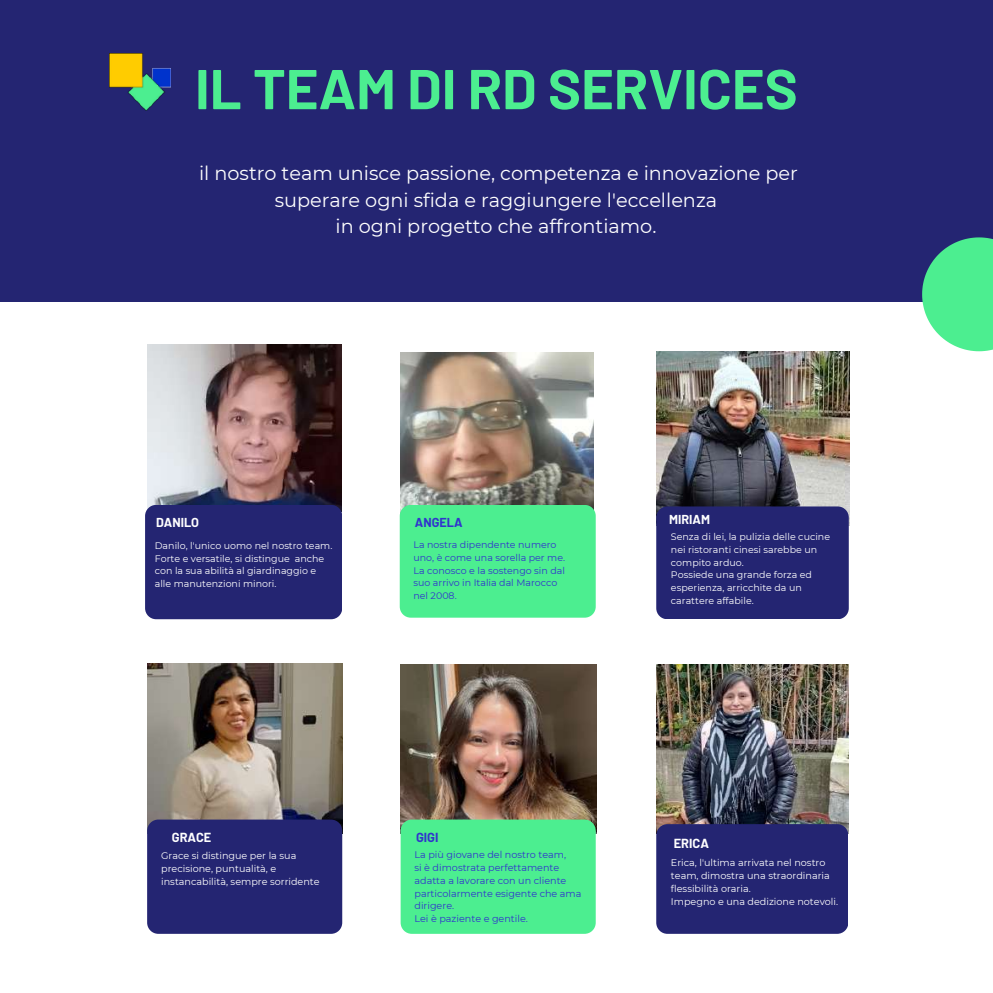
<style>
.page{position:relative;width:993px;height:993px;background:#fff}
.page>*{position:absolute;margin:0;border:0;box-sizing:border-box;transform-origin:0 0}
.t1{font:700 56px "Barlow";color:#4cee90}
.t2{font:19.25px/26.2px "Montserrat";color:#fff;text-align:center}
.t3{font:700 12.78px "Barlow";color:#fff}
.t4{font:700 12.78px "Barlow";color:#3133cd}
.t5{font:700 12.6px "Barlow";color:#fff}
.t6{font:700 12.6px "Barlow";color:#3133cd}
.t7{font:9.62px/12.8px "Montserrat";color:#fff}
.t8{font:9.62px/12.8px "Montserrat";color:#3133cd}
.t9{font:9.45px/12.6px "Montserrat";color:#fff}
.t10{font:9.45px/12.6px "Montserrat";color:#3133cd}
</style>
<div class="page">
<div style="left:0;top:0;width:992px;height:302px;background:#242572"></div>
<img style="left:147px;top:344px;width:194px;height:166px">
<img style="left:400px;top:353px;width:193px;height:157px">
<img style="left:656px;top:351px;width:193px;height:175px">
<div style="left:145px;top:505px;width:197px;height:114px;background:#242572;border-radius:11px"></div>
<div style="left:399px;top:505px;width:196px;height:112px;background:#4cee90;border-radius:11px"></div>
<div style="left:656px;top:506px;width:192px;height:113px;background:#242572;border-radius:11px"></div>
<img style="left:147px;top:663px;width:196px;height:170px">
<img style="left:400px;top:664px;width:196px;height:169px">
<img style="left:656px;top:664px;width:191px;height:168px">
<div style="left:147px;top:819px;width:195px;height:114px;background:#242572;border-radius:11px"></div>
<div style="left:656px;top:824px;width:192px;height:109px;background:#242572;border-radius:11px"></div>
<div style="left:400px;top:819px;width:195px;height:114px;background:#4cee90;border-radius:11px"></div>
<svg style="left:922px;top:237px;width:70px;height:114px"></svg>
<img style="left:109px;top:54px;width:62px;height:56px">
<h1 class="t1" style="left:195px;top:53px;width:604px">IL TEAM DI RD SERVICES</h1>
<h2 class="t2" style="left:199px;top:160px;width:600px">il nostro team unisce passione, competenza e innovazione per superare ogni sfida e raggiungere l'eccellenza<br>in ogni progetto che affrontiamo.</h2>
<h3 class="t5" style="left:156px;top:514px;width:45px">DANILO</h3>
<h3 class="t6" style="left:415px;top:514px;width:49px">ANGELA</h3>
<p class="t9" style="left:155px;top:539px;width:179px">Danilo, l'unico uomo nel nostro team.<br>Forte e versatile, si distingue anche con la sua abilità al giardinaggio e alle manutenzioni minori.</p>
<p class="t10" style="left:413px;top:538px;width:153px">La nostra dipendente numero uno, è come una sorella per me.<br>La conosco e la sostengo sin dal suo arrivo in Italia dal Marocco nel 2008.</p>
<h3 class="t5" style="left:669px;top:511px;width:42px">MIRIAM</h3>
<p class="t9" style="left:670px;top:530px;width:161px">Senza di lei, la pulizia delle cucine nei ristoranti cinesi sarebbe un compito arduo.<br>Possiede una grande forza ed esperienza, arricchite da un carattere affabile.</p>
<h3 class="t3" style="left:172px;top:829px;width:41px">GRACE</h3>
<p class="t7" style="left:161px;top:849px;width:160px">Grace si distingue per la sua precisione, puntualità, e instancabilità, sempre sorridente</p>
<h3 class="t4" style="left:416px;top:829px;width:24px">GIGI</h3>
<p class="t8" style="left:414px;top:848px;width:168px">La più giovane del nostro team,<br>si è dimostrata perfettamente adatta a lavorare con un cliente particolarmente esigente che ama dirigere.<br>Lei è paziente e gentile.</p>
<h3 class="t3" style="left:673px;top:835px;width:37px">ERICA</h3>
<p class="t7" style="left:670px;top:856px;width:169px">Erica, l'ultima arrivata nel nostro team, dimostra una straordinaria flessibilità oraria.<br>Impegno e una dedizione notevoli.</p>
</div>
